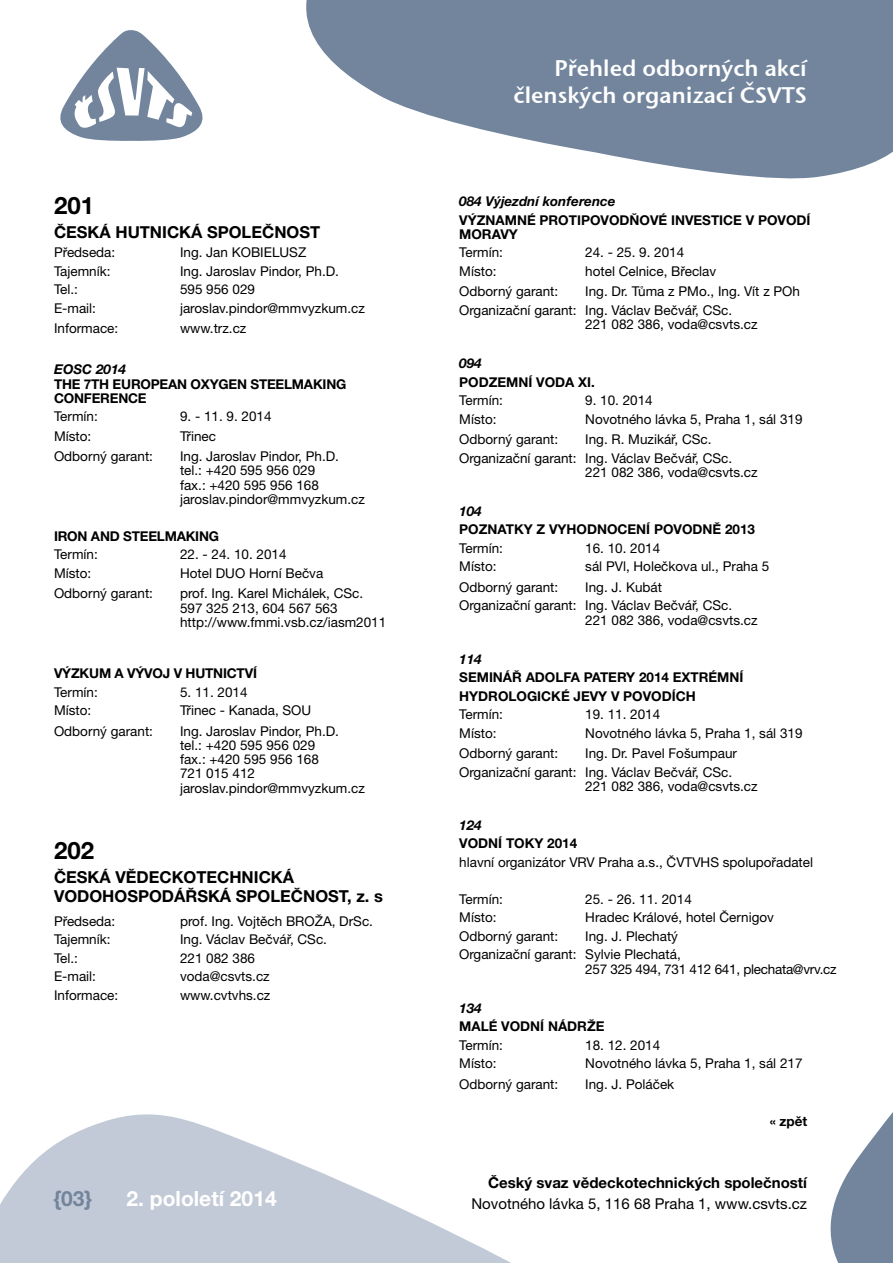
<style>
.page{position:relative;width:893px;height:1263px;background:#fff}
.page>*{position:absolute;margin:0;border:0;box-sizing:border-box;transform-origin:0 0}
.t1{font:700 24px "Helvetica Neue CE";color:#000}
.t2{font:22.5px/27px "Stone Sans Sem ITCTT Semi";color:#fff;text-align:right}
.t3{font:700 21px "Helvetica Neue CE";color:#fff}
.t4{font:700 21px "Helvetica Neue CE";color:#72859d}
.t5{font:700 16.5px "Helvetica Neue CE";letter-spacing:.11em;color:#000}
.t6{font:15px "Helvetica Neue CE";color:#000}
.t7{font:700 15px "Helvetica Neue CE";color:#000}
.t8{font:13.5px/14.2px "Helvetica Neue CE";color:#000}
.t9{font:700 13.5px/18.5px "Helvetica Neue CE";color:#000}
.t10{font:italic 700 13.5px "Helvetica Neue CE";color:#000}
.t11{font:13.5px "Helvetica Neue CE";letter-spacing:-.02em;color:#000}
</style>
<div class="page">
<svg style="left:0;top:1114px;width:511px;height:149px;fill:#c3cad7"></svg>
<svg style="left:306px;top:0;width:587px;height:179px;fill:#72859d"></svg>
<svg style="left:830px;top:1112px;width:63px;height:151px;fill:#72859d"></svg>
<svg style="left:60px;top:30px;width:143px;height:111px"></svg>
<h1 class="t1" style="left:54px;top:192px;width:42px">201</h1>
<p class="t5" style="left:54px;top:223px;width:24px">ČESK</p>
<p class="t5" style="left:100px;top:223px;width:52px">Á HUTNICK</p>
<p class="t5" style="left:191px;top:223px;width:73px">Á SPOLEČNOST</p>
<p class="t8" style="left:54px;top:245px;width:63px">Předseda:</p>
<p class="t8" style="left:180px;top:245px;width:70px">Ing. Jan Kobie</p>
<p class="t8" style="left:272px;top:245px;width:36px">lusz</p>
<p class="t8" style="left:54px;top:264px;width:58px">Tajemník:</p>
<p class="t8" style="left:180px;top:264px;width:161px">Ing. Jaroslav Pindor, Ph.D.</p>
<p class="t8" style="left:54px;top:282px;width:26px">Tel.:</p>
<p class="t8" style="left:180px;top:282px;width:77px">595 956 029</p>
<p class="t8" style="left:54px;top:301px;width:44px">E-mail:</p>
<p class="t8" style="left:180px;top:301px;width:186px">jaroslav.pindor@mmvyzkum.cz</p>
<p class="t8" style="left:54px;top:321px;width:66px">Informace:</p>
<p class="t8" style="left:180px;top:321px;width:68px">www.trz.cz</p>
<p class="t10" style="left:54px;top:362px;width:74px">EOSC 2014</p>
<p class="t9" style="left:54px;top:375px;width:116px">THE 7TH EUROPEAN</p>
<p class="t9" style="left:191px;top:375px;width:78px">OXYGEN STEE</p>
<p class="t9" style="left:284px;top:375px;width:18px">LMAKIN</p>
<p class="t9" style="left:336px;top:375px;width:12px">G</p>
<p class="t9" style="left:54px;top:389px;width:20px">CONFERENCE</p>
<p class="t8" style="left:54px;top:409px;width:45px">Termín:</p>
<p class="t8" style="left:180px;top:409px;width:93px">9. - 11. 9. 2014</p>
<p class="t8" style="left:54px;top:429px;width:39px">Místo:</p>
<p class="t8" style="left:180px;top:429px;width:38px">Třinec</p>
<p class="t8" style="left:54px;top:449px;width:101px">Odborný garant:</p>
<p class="t8" style="left:180px;top:449px;width:186px">Ing. Jaroslav Pindor, Ph.D.<br>tel.: +420 595 956 029<br>fax.: +420 595 956 168 jaroslav.pindor@mmvyzkum.cz</p>
<p class="t9" style="left:54px;top:527px;width:165px">IRON AND STEELMAKING</p>
<p class="t8" style="left:54px;top:547px;width:45px">Termín:</p>
<p class="t8" style="left:180px;top:547px;width:108px">22. - 24. 10. 2014</p>
<p class="t8" style="left:54px;top:566px;width:39px">Místo:</p>
<p class="t8" style="left:180px;top:566px;width:145px">Hotel DUO Horní Bečva</p>
<p class="t8" style="left:54px;top:586px;width:101px">Odborný garant:</p>
<p class="t8" style="left:180px;top:586px;width:208px">prof. Ing. Karel Michálek, CSc.<br>597 325 213, 604 567 563 http://www.fmmi.vsb.cz/iasm2011</p>
<p class="t9" style="left:54px;top:664px;width:161px">VÝZKUM AVÝVOJ VH UTNICTV</p>
<p class="t9" style="left:253px;top:664px;width:5px">Í</p>
<p class="t8" style="left:54px;top:685px;width:45px">Termín:</p>
<p class="t8" style="left:180px;top:685px;width:69px">5. 11. 2014</p>
<p class="t8" style="left:54px;top:703px;width:39px">Místo:</p>
<p class="t8" style="left:180px;top:703px;width:131px">Třinec - Kanada, SOU</p>
<p class="t8" style="left:54px;top:724px;width:101px">Odborný garant:</p>
<p class="t8" style="left:180px;top:724px;width:186px">Ing. Jaroslav Pindor, Ph.D.<br>tel.: +420 595 956 029<br>fax.: +420 595 956 168<br>721 015 412 jaroslav.pindor@mmvyzkum.cz</p>
<h1 class="t1" style="left:54px;top:836px;width:42px">202</h1>
<p class="t5" style="left:54px;top:867px;width:24px">ČESK</p>
<p class="t5" style="left:100px;top:867px;width:50px">Á VĚDECKOTECHNICK</p>
<p class="t5" style="left:283px;top:867px;width:11px">Á</p>
<p class="t5" style="left:54px;top:887px;width:13px">VODOHOS</p>
<p class="t5" style="left:138px;top:887px;width:155px">PODÁŘSKÁ SPOLEČNOS</p>
<p class="t5" style="left:339px;top:887px;width:46px">T, Z. S</p>
<p class="t8" style="left:54px;top:914px;width:63px">Předseda:</p>
<p class="t8" style="left:180px;top:914px;width:195px">prof. Ing. Vojtěch Broža, DrSc.</p>
<p class="t8" style="left:54px;top:932px;width:58px">Tajemník:</p>
<p class="t8" style="left:180px;top:932px;width:149px">Ing. Václav Bečvář, CSc.</p>
<p class="t8" style="left:54px;top:951px;width:26px">Tel.:</p>
<p class="t8" style="left:180px;top:951px;width:77px">221 082 386</p>
<p class="t8" style="left:54px;top:969px;width:44px">E-mail:</p>
<p class="t8" style="left:180px;top:969px;width:91px">voda@csvts.cz</p>
<p class="t8" style="left:54px;top:988px;width:66px">Informace:</p>
<p class="t8" style="left:180px;top:988px;width:92px">www.cvtvhs.cz</p>
<h3 class="t4" style="left:54px;top:1187px;width:39px">{03}</h3>
<h3 class="t3" style="left:127px;top:1187px;width:152px">2. POLOLETÍ 2014</h3>
<h2 class="t2" style="left:514px;top:53px;width:295px">Přehled odborných akcí členských organizací ČSVTS</h2>
<p class="t10" style="left:459px;top:194px;width:158px">084 Výjezdní konference</p>
<p class="t9" style="left:459px;top:211px;width:38px">VÝZNAMN</p>
<p class="t9" style="left:527px;top:211px;width:31px">É PROTI</p>
<p class="t9" style="left:581px;top:211px;width:20px">POVOD</p>
<p class="t9" style="left:629px;top:211px;width:51px">ŇOVÉ INVESTICE</p>
<p class="t9" style="left:746px;top:211px;width:32px">V POVOD</p>
<p class="t9" style="left:806px;top:211px;width:5px">Í</p>
<p class="t9" style="left:459px;top:225px;width:23px">MORAVY</p>
<p class="t8" style="left:459px;top:246px;width:45px">Termín:</p>
<p class="t8" style="left:585px;top:246px;width:101px">24. - 25. 9. 2014</p>
<p class="t8" style="left:459px;top:264px;width:39px">Místo:</p>
<p class="t8" style="left:585px;top:264px;width:133px">hotel Celnice, Břeclav</p>
<p class="t8" style="left:459px;top:285px;width:101px">Odborný garant:</p>
<p class="t8" style="left:459px;top:282px;width:342px;line-height:18.5px;text-indent:126px">Ing. Dr. Tůma z PMo., Ing. Vít z POh<br>Organizační garant: Ing. Václav Bečvář, CSc.</p>
<p class="t8" style="left:585px;top:317px;width:174px">221 082 386, voda@csvts.cz</p>
<p class="t10" style="left:459px;top:356px;width:24px">094</p>
<p class="t9" style="left:459px;top:373px;width:11px">POD</p>
<p class="t9" style="left:489px;top:373px;width:20px">ZEMN</p>
<p class="t9" style="left:528px;top:373px;width:19px">Í VODA</p>
<p class="t9" style="left:578px;top:373px;width:18px">XI.</p>
<p class="t8" style="left:459px;top:393px;width:45px">Termín:</p>
<p class="t8" style="left:585px;top:393px;width:69px">9. 10. 2014</p>
<p class="t8" style="left:459px;top:412px;width:39px">Místo:</p>
<p class="t8" style="left:585px;top:412px;width:219px">Novotného lávka 5, Praha 1, sál 319</p>
<p class="t8" style="left:459px;top:432px;width:101px">Odborný garant:</p>
<p class="t8" style="left:459px;top:430px;width:275px;line-height:18.5px;text-indent:126px">Ing. R. Muzikář, CSc.<br>Organizační garant: Ing. Václav Bečvář, CSc.</p>
<p class="t8" style="left:585px;top:465px;width:174px">221 082 386, voda@csvts.cz</p>
<p class="t10" style="left:459px;top:503px;width:24px">104</p>
<p class="t9" style="left:459px;top:520px;width:39px">POZNATKY</p>
<p class="t9" style="left:536px;top:520px;width:19px">Z VYHODNOCEN</p>
<p class="t9" style="left:646px;top:520px;width:28px">Í POVODN</p>
<p class="t9" style="left:713px;top:520px;width:44px">Ě 2013</p>
<p class="t8" style="left:459px;top:541px;width:45px">Termín:</p>
<p class="t8" style="left:585px;top:541px;width:77px">16. 10. 2014</p>
<p class="t8" style="left:459px;top:559px;width:39px">Místo:</p>
<p class="t8" style="left:585px;top:559px;width:186px">sál PVl, Holečkova ul., Praha 5</p>
<p class="t8" style="left:459px;top:580px;width:101px">Odborný garant:</p>
<p class="t8" style="left:459px;top:578px;width:275px;line-height:18.5px;text-indent:126px">Ing. J. Kubát<br>Organizační garant: Ing. Václav Bečvář, CSc.</p>
<p class="t8" style="left:585px;top:613px;width:174px">221 082 386, voda@csvts.cz</p>
<p class="t10" style="left:459px;top:651px;width:24px">114</p>
<p class="t9" style="left:459px;top:668px;width:19px">SEMIN</p>
<p class="t9" style="left:503px;top:668px;width:91px">ÁŘ ADOLFA PATERY</p>
<p class="t9" style="left:459px;top:668px;width:285px;text-indent:180px">2014 EXTRÉMNÍ<br>HYDROLOGICKÉ JEVY V POVODÍCH</p>
<p class="t8" style="left:459px;top:707px;width:45px">Termín:</p>
<p class="t8" style="left:585px;top:707px;width:77px">19. 11. 2014</p>
<p class="t8" style="left:459px;top:726px;width:39px">Místo:</p>
<p class="t8" style="left:585px;top:726px;width:219px">Novotného lávka 5, Praha 1, sál 319</p>
<p class="t8" style="left:459px;top:746px;width:101px">Odborný garant:</p>
<p class="t8" style="left:459px;top:744px;width:279px;line-height:18.5px;text-indent:126px">Ing. Dr. Pavel Fošumpaur<br>Organizační garant: Ing. Václav Bečvář, CSc.</p>
<p class="t8" style="left:585px;top:779px;width:174px">221 082 386, voda@csvts.cz</p>
<p class="t10" style="left:459px;top:817px;width:24px">124</p>
<p class="t9" style="left:459px;top:834px;width:20px">VODN</p>
<p class="t9" style="left:498px;top:834px;width:19px">Í TOKY</p>
<p class="t9" style="left:547px;top:834px;width:32px">2014</p>
<p class="t8" style="left:459px;top:855px;width:355px">hlavní organizátor VRV Praha a.s., ČVTVHS spolupořadatel</p>
<p class="t8" style="left:459px;top:892px;width:45px">Termín:</p>
<p class="t8" style="left:585px;top:892px;width:108px">25. - 26. 11. 2014</p>
<p class="t8" style="left:459px;top:910px;width:39px">Místo:</p>
<p class="t8" style="left:585px;top:910px;width:190px">Hradec Králové, hotel Černigov</p>
<p class="t8" style="left:459px;top:929px;width:101px">Odborný garant:</p>
<p class="t8" style="left:459px;top:927px;width:223px;line-height:18.5px;text-align:right">Ing. J. Plechatý<br>Organizační garant: Sylvie Plechatá,</p>
<p class="t11" style="left:585px;top:961px;width:253px">257 325 494, 731 412 641, plechata@vrv.cz</p>
<p class="t10" style="left:459px;top:1000px;width:24px">134</p>
<p class="t9" style="left:459px;top:1017px;width:53px">MALÉ VODN</p>
<p class="t9" style="left:540px;top:1017px;width:64px">Í NÁDRŽE</p>
<p class="t8" style="left:459px;top:1038px;width:45px">Termín:</p>
<p class="t8" style="left:585px;top:1038px;width:77px">18. 12. 2014</p>
<p class="t8" style="left:459px;top:1056px;width:39px">Místo:</p>
<p class="t8" style="left:585px;top:1056px;width:219px">Novotného lávka 5, Praha 1, sál 217</p>
<p class="t8" style="left:459px;top:1077px;width:101px">Odborný garant:</p>
<p class="t8" style="left:585px;top:1077px;width:91px">Ing. J. Poláček</p>
<p class="t9" style="left:770px;top:1112px;width:39px">« ZPĚT</p>
<p class="t7" style="left:488px;top:1174px;width:320px">ČESKÝ SVAZ VĚDECKOTECHNICKÝCH SPOLEČNOSTÍ</p>
<p class="t6" style="left:471px;top:1195px;width:337px">Novotného lávka 5, 116 68 Praha 1, www.csvts.cz</p>
</div>
